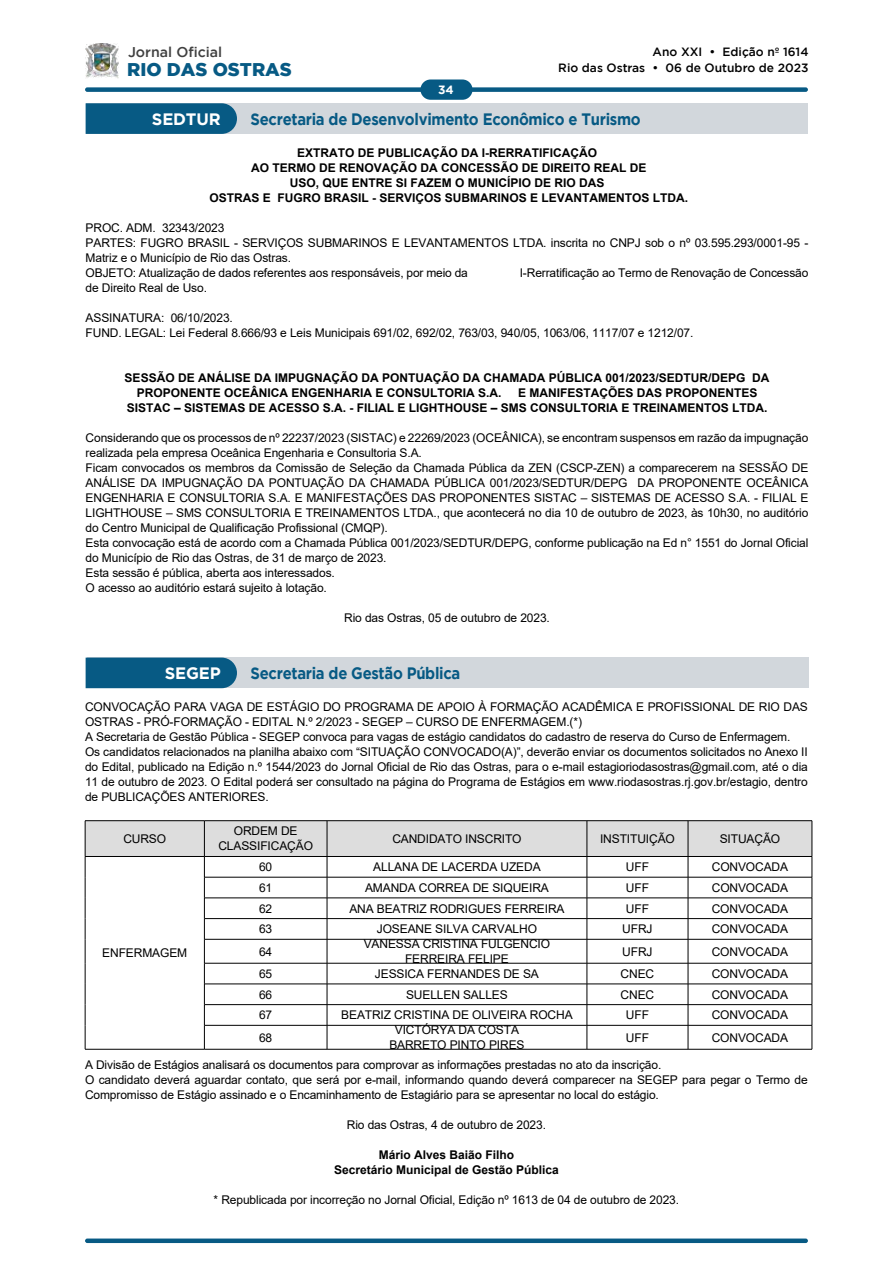
<style>
.page{position:relative;width:893px;height:1263px;background:#fff}
.page>*{position:absolute;margin:0;border:0;box-sizing:border-box;transform-origin:0 0}
.t1{font:900 18.45px "Gotham";color:#075a84}
.t2{font:700 16.5px "Gotham";letter-spacing:-.02em;color:#075a84;scale:.9 1}
.t3{font:700 16.5px "Gotham";letter-spacing:-.01em;color:#fff}
.t4{font:500 14.1px "Gotham";color:#404040}
.t5{font:12px/15px "Arial";letter-spacing:-.01em;color:#000}
.t6{font:700 12px/15px "Arial";color:#000;text-align:center}
.t7{font:500 12px/15.8px "Gotham";color:#000;text-align:right}
.t8{font:700 12px "Gotham";color:#fff}
</style>
<div class="page">
<div style="left:85px;top:87px;width:723px;height:5px;background:#075a84;border-radius:2px"></div>
<div style="left:420px;top:79px;width:52px;height:21px;background:#075a84;border-radius:10px"></div>
<img style="left:86px;top:44px;width:32px;height:34px">
<div style="left:85px;top:1238px;width:723px;height:5px;background:#075a84;border-radius:2px"></div>
<div style="left:86px;top:103px;width:722px;height:31px;background:#d2d7dc"></div>
<svg style="left:86px;top:103px;width:151px;height:31px;background:#0d5e86"></svg>
<div style="left:87px;top:658px;width:721px;height:30px;background:#d2d7dc"></div>
<div style="left:86px;top:658px;width:151px;height:30px;background:#075a84"></div>
<hr style="left:85px;top:820px;width:119px;height:1px;background:#000">
<hr style="left:204px;top:820px;width:123px;height:1px;background:#000">
<hr style="left:327px;top:820px;width:260px;height:1px;background:#000">
<hr style="left:587px;top:820px;width:101px;height:1px;background:#000">
<hr style="left:688px;top:820px;width:124px;height:1px;background:#000">
<hr style="left:85px;top:1049px;width:119px;height:1px;background:#000">
<hr style="left:204px;top:1049px;width:123px;height:1px;background:#000">
<hr style="left:327px;top:1049px;width:260px;height:1px;background:#000">
<hr style="left:587px;top:1049px;width:101px;height:1px;background:#000">
<hr style="left:688px;top:1049px;width:124px;height:1px;background:#000">
<svg style="left:85px;top:821px;width:728px;height:228px"></svg>
<p class="t4" style="left:128px;top:44px;width:96px">Jornal Oficial</p>
<h1 class="t1" style="left:127px;top:59px;width:166px">RIO DAS OSTRAS</h1>
<h2 class="t3" style="left:152px;top:109px;width:70px">SEDTUR</h2>
<h2 class="t2" style="left:251px;top:109px;width:435px">Secretaria de Desenvolvimento Econômico e Turismo</h2>
<p class="t6" style="left:209px;top:145px;width:480px">EXTRATO DE PUBLICAÇÃO DA I-RERRATIFICAÇÃO<br>AO TERMO DE RENOVAÇÃO DA CONCESSÃO DE DIREITO REAL DE<br>USO, QUE ENTRE SI FAZEM O MUNICÍPIO DE RIO DAS<br>OSTRAS E FUGRO BRASIL - SERVIÇOS SUBMARINOS E LEVANTAMENTOS LTDA.</p>
<p class="t5" style="left:86px;top:220px;width:724px">PROC. ADM. 32343/2023<br>PARTES: FUGRO BRASIL - SERVIÇOS SUBMARINOS E LEVANTAMENTOS LTDA. inscrita no CNPJ sob o nº 03.595.293/0001-95 - Matriz e o Município de Rio das Ostras.<br>OBJETO: Atualização de dados referentes aos responsáveis, por meio da</p>
<p class="t7" style="left:558px;top:44px;width:252px">Ano XXI • Edição nº 1614<br>Rio das Ostras • 06 de Outubro de 2023</p>
<p class="t8" style="left:438px;top:83px;width:17px">34</p>
<p class="t5" style="left:520px;top:265px;width:290px">I-Rerratificação ao Termo de Renovação de Concessão</p>
<p class="t5" style="left:86px;top:280px;width:123px">de Direito Real de Uso.</p>
<p class="t5" style="left:86px;top:310px;width:609px">ASSINATURA: 06/10/2023.<br>FUND. LEGAL: Lei Federal 8.666/93 e Leis Municipais 691/02, 692/02, 763/03, 940/05, 1063/06, 1117/07 e 1212/07.</p>
<p class="t6" style="left:137px;top:370px;width:634px;text-align:left;text-indent:-12px">SESSÃO DE ANÁLISE DA IMPUGNAÇÃO DA PONTUAÇÃO DA CHAMADA PÚBLICA 001/2023/SEDTUR/DEPG DA<br>PROPONENTE OCEÂNICA ENGENHARIA E CONSULTORIA S.A.</p>
<p class="t6" style="left:127px;top:385px;width:642px;text-align:left;text-indent:391px">E MANIFESTAÇÕES DAS PROPONENTES<br>SISTAC – SISTEMAS DE ACESSO S.A. - FILIAL E LIGHTHOUSE – SMS CONSULTORIA E TREINAMENTOS LTDA.</p>
<p class="t5" style="left:86px;top:430px;width:724px">Considerando que os processos de nº 22237/2023 (SISTAC) e 22269/2023 (OCEÂNICA), se encontram suspensos em razão da impugnação realizada pela empresa Oceânica Engenharia e Consultoria S.A.<br>Ficam convocados os membros da Comissão de Seleção da Chamada Pública da ZEN (CSCP-ZEN) a comparecerem na SESSÃO DE ANÁLISE DA IMPUGNAÇÃO DA PONTUAÇÃO DA CHAMADA PÚBLICA 001/2023/SEDTUR/DEPG DA PROPONENTE OCEÂNICA ENGENHARIA E CONSULTORIA S.A. E MANIFESTAÇÕES DAS PROPONENTES SISTAC – SISTEMAS DE ACESSO S.A. - FILIAL E LIGHTHOUSE – SMS CONSULTORIA E TREINAMENTOS LTDA., que acontecerá no dia 10 de outubro de 2023, às 10h30, no auditório do Centro Municipal de Qualificação Profissional (CMQP).<br>Esta convocação está de acordo com a Chamada Pública 001/2023/SEDTUR/DEPG, conforme publicação na Ed n° 1551 do Jornal Oficial do Município de Rio das Ostras, de 31 de março de 2023.<br>Esta sessão é pública, aberta aos interessados.<br>O acesso ao auditório estará sujeito à lotação.</p>
<p class="t5" style="left:344px;top:610px;width:207px">Rio das Ostras, 05 de outubro de 2023.</p>
<h2 class="t3" style="left:165px;top:663px;width:57px">SEGEP</h2>
<h2 class="t2" style="left:251px;top:663px;width:235px">Secretaria de Gestão Pública</h2>
<p class="t5" style="left:85px;top:699px;width:724px">CONVOCAÇÃO PARA VAGA DE ESTÁGIO DO PROGRAMA DE APOIO À FORMAÇÃO ACADÊMICA E PROFISSIONAL DE RIO DAS OSTRAS - PRÓ-FORMAÇÃO - EDITAL N.º 2/2023 - SEGEP – CURSO DE ENFERMAGEM.(*)<br>A Secretaria de Gestão Pública - SEGEP convoca para vagas de estágio candidatos do cadastro de reserva do Curso de Enfermagem.<br>Os candidatos relacionados na planilha abaixo com “SITUAÇÃO CONVOCADO(A)”, deverão enviar os documentos solicitados no Anexo II do Edital, publicado na Edição n.º 1544/2023 do Jornal Oficial de Rio das Ostras, para o e-mail estagioriodasostras@gmail.com, até o dia 11 de outubro de 2023. O Edital poderá ser consultado na página do Programa de Estágios em www.riodasostras.rj.gov.br/estagio, dentro de PUBLICAÇÕES ANTERIORES.</p>
<p class="t5" style="left:123px;top:831px;width:44px">CURSO</p>
<p class="t5" style="left:218px;top:824px;width:96px;text-align:center">ORDEM DE<br>CLASSIFICAÇÃO</p>
<p class="t5" style="left:392px;top:831px;width:131px">CANDIDATO INSCRITO</p>
<p class="t5" style="left:600px;top:831px;width:76px">INSTITUIÇÃO</p>
<p class="t5" style="left:720px;top:831px;width:62px">SITUAÇÃO</p>
<p class="t5" style="left:259px;top:859px;width:15px">60</p>
<p class="t5" style="left:373px;top:859px;width:169px">ALLANA DE LACERDA UZEDA</p>
<p class="t5" style="left:626px;top:859px;width:25px">UFF</p>
<p class="t5" style="left:712px;top:859px;width:78px">CONVOCADA</p>
<p class="t5" style="left:259px;top:880px;width:15px">61</p>
<p class="t5" style="left:365px;top:880px;width:185px">AMANDA CORREA DE SIQUEIRA</p>
<p class="t5" style="left:626px;top:880px;width:25px">UFF</p>
<p class="t5" style="left:712px;top:880px;width:78px">CONVOCADA</p>
<p class="t5" style="left:259px;top:901px;width:15px">62</p>
<p class="t5" style="left:349px;top:901px;width:217px">ANA BEATRIZ RODRIGUES FERREIRA</p>
<p class="t5" style="left:626px;top:901px;width:25px">UFF</p>
<p class="t5" style="left:712px;top:901px;width:78px">CONVOCADA</p>
<p class="t5" style="left:259px;top:921px;width:15px">63</p>
<p class="t5" style="left:377px;top:921px;width:162px">JOSEANE SILVA CARVALHO</p>
<p class="t5" style="left:622px;top:921px;width:32px">UFRJ</p>
<p class="t5" style="left:712px;top:921px;width:78px">CONVOCADA</p>
<p class="t5" style="left:259px;top:944px;width:15px">64</p>
<p class="t5" style="left:364px;top:936px;width:188px;text-align:center">VANESSA CRISTINA FULGENCIO<br>FERREIRA FELIPE</p>
<p class="t5" style="left:622px;top:944px;width:32px">UFRJ</p>
<p class="t5" style="left:712px;top:944px;width:78px">CONVOCADA</p>
<p class="t5" style="left:259px;top:966px;width:15px">65</p>
<p class="t5" style="left:375px;top:966px;width:166px">JESSICA FERNANDES DE SA</p>
<p class="t5" style="left:621px;top:966px;width:35px">CNEC</p>
<p class="t5" style="left:712px;top:966px;width:78px">CONVOCADA</p>
<p class="t5" style="left:259px;top:987px;width:15px">66</p>
<p class="t5" style="left:406px;top:987px;width:103px">SUELLEN SALLES</p>
<p class="t5" style="left:621px;top:987px;width:35px">CNEC</p>
<p class="t5" style="left:712px;top:987px;width:78px">CONVOCADA</p>
<p class="t5" style="left:259px;top:1007px;width:15px">67</p>
<p class="t5" style="left:341px;top:1007px;width:233px">BEATRIZ CRISTINA DE OLIVEIRA ROCHA</p>
<p class="t5" style="left:626px;top:1007px;width:25px">UFF</p>
<p class="t5" style="left:712px;top:1007px;width:78px">CONVOCADA</p>
<p class="t5" style="left:259px;top:1030px;width:15px">68</p>
<p class="t5" style="left:389px;top:1022px;width:137px;text-align:center">VICTÓRYA DA COSTA<br>BARRETO PINTO PIRES</p>
<p class="t5" style="left:626px;top:1030px;width:25px">UFF</p>
<p class="t5" style="left:712px;top:1030px;width:78px">CONVOCADA</p>
<p class="t5" style="left:85px;top:1057px;width:724px">A Divisão de Estágios analisará os documentos para comprovar as informações prestadas no ato da inscrição.<br>O candidato deverá aguardar contato, que será por e-mail, informando quando deverá comparecer na SEGEP para pegar o Termo de<br>Compromisso de Estágio assinado e o Encaminhamento de Estagiário para se apresentar no local do estágio.</p>
<p class="t5" style="left:347px;top:1117px;width:201px">Rio das Ostras, 4 de outubro de 2023.</p>
<p class="t6" style="left:334px;top:1147px;width:226px">Mário Alves Baião Filho<br>Secretário Municipal de Gestão Pública</p>
<p class="t5" style="left:214px;top:1192px;width:467px">* Republicada por incorreção no Jornal Oficial, Edição nº 1613 de 04 de outubro de 2023.</p>
<p class="t5" style="left:102px;top:945px;width:86px">ENFERMAGEM</p>
</div>
